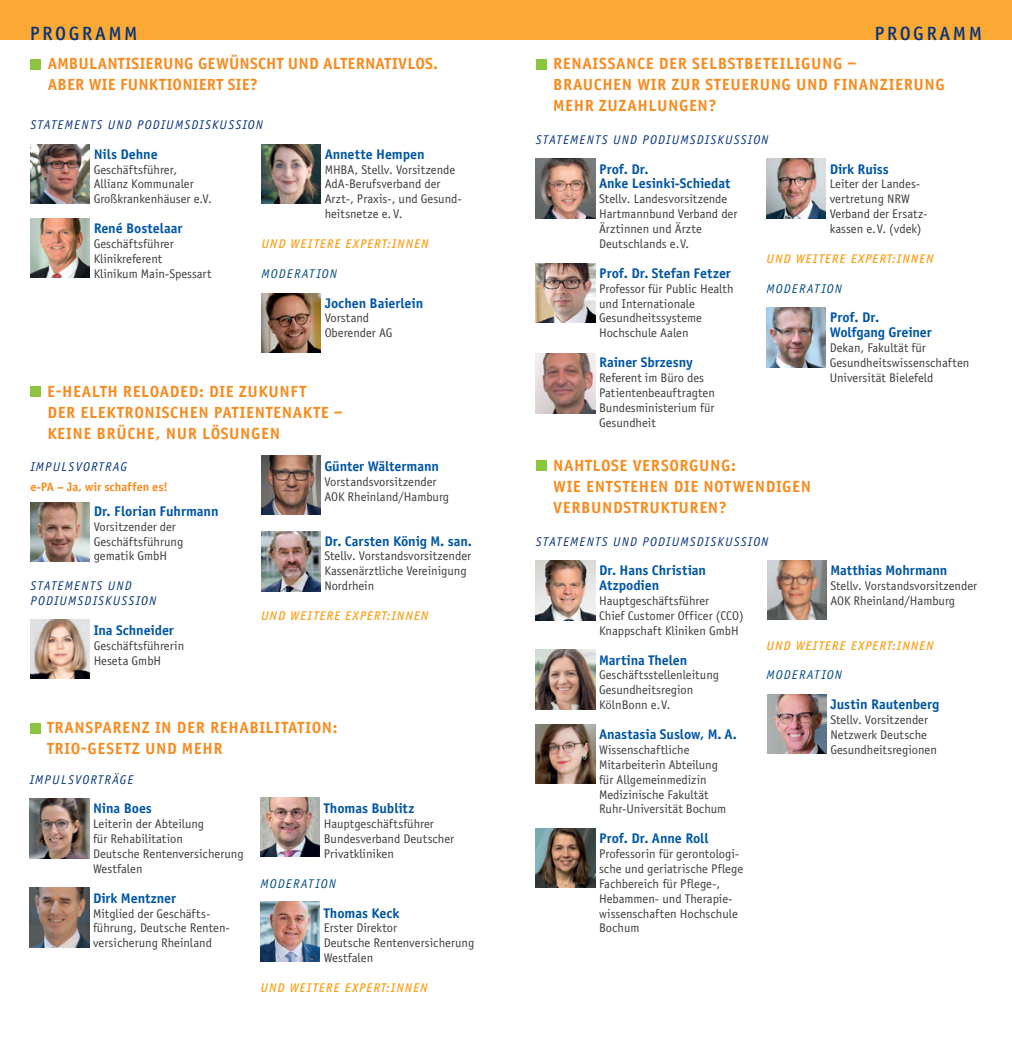
<style>
.page{position:relative;width:1012px;height:1042px;background:#fff}
.page>*{position:absolute;margin:0;border:0;box-sizing:border-box;transform-origin:0 0}
.t1{font:19.25px "Officina Sans Medium ITC";letter-spacing:.13em;color:#08357c}
.t2{font:16.1px/21px "Officina Sans Bold ITC";letter-spacing:.035em;color:#f68b1f}
.t3{font:16.1px/21px "Officina Sans Bold ITC";letter-spacing:.01em;color:#f68b1f}
.t4{font:14px/14.9px "Officina Sans Bold ITC";letter-spacing:-.005em;color:#0156a3}
.t5{font:12.6px/14.9px "Officina Sans ITC";letter-spacing:-.005em;color:#3e3e3f}
.t6{font:italic 12.6px/14.9px "Officina Sans ITC";letter-spacing:.09em;color:#08357c}
.t7{font:italic 12.6px "Officina Sans Medium ITC";letter-spacing:.07em;color:#f9a21c}
.t8{font:italic 12.6px "Officina Sans ITC";letter-spacing:.09em;color:#014c7e}
.t9{font:12.25px "Officina Sans Bold ITC";letter-spacing:-.005em;color:#f68b1f}
</style>
<div class="page">
<div style="left:0;top:0;width:521px;height:40px;background:#faaa34"></div>
<div style="left:491px;top:0;width:521px;height:40px;background:#faaa34"></div>
<div style="left:30px;top:386px;width:11px;height:11px;background:#8bc63e"></div>
<img style="left:30px;top:619px;width:60px;height:59px">
<img style="left:30px;top:502px;width:60px;height:59px">
<img style="left:261px;top:455px;width:60px;height:60px">
<img style="left:261px;top:531px;width:60px;height:60px">
<div style="left:30px;top:59px;width:11px;height:11px;background:#8bc63e"></div>
<img style="left:30px;top:144px;width:60px;height:60px">
<img style="left:30px;top:218px;width:60px;height:60px">
<img style="left:261px;top:144px;width:60px;height:60px">
<img style="left:261px;top:293px;width:60px;height:59px">
<img style="left:260px;top:797px;width:60px;height:59px">
<img style="left:260px;top:901px;width:60px;height:60px">
<div style="left:30px;top:722px;width:11px;height:11px;background:#8bc63e"></div>
<img style="left:766px;top:308px;width:60px;height:59px">
<img style="left:536px;top:159px;width:59px;height:59px">
<div style="left:536px;top:59px;width:11px;height:11px;background:#8bc63e"></div>
<img style="left:536px;top:263px;width:59px;height:60px">
<img style="left:766px;top:159px;width:60px;height:59px">
<img style="left:536px;top:354px;width:59px;height:59px">
<img style="left:30px;top:798px;width:59px;height:60px">
<img style="left:30px;top:888px;width:59px;height:59px">
<img style="left:536px;top:724px;width:59px;height:59px">
<img style="left:536px;top:828px;width:59px;height:60px">
<div style="left:536px;top:460px;width:11px;height:11px;background:#8bc63e"></div>
<img style="left:536px;top:561px;width:59px;height:59px">
<img style="left:536px;top:650px;width:59px;height:59px">
<img style="left:767px;top:560px;width:60px;height:60px">
<img style="left:767px;top:694px;width:60px;height:60px">
<h1 class="t1" style="left:30px;top:20px;width:109px">PROGRAMM</h1>
<h1 class="t1" style="left:874px;top:20px;width:109px">PROGRAMM</h1>
<p class="t3" style="left:48px;top:53px;width:392px">AMBULANTISIERUNG GEWÜNSCHT UND ALTERNATIVLOS.<br>ABER WIE FUNKTIONIERT SIE?</p>
<p class="t6" style="left:30px;top:117px;width:234px">STATEMENTS UND PODIUMSDISKUSSION</p>
<p class="t4" style="left:94px;top:146px;width:66px">Nils Dehne</p>
<p class="t5" style="left:94px;top:161px;width:120px">Geschäftsführer,<br>Allianz Kommunaler<br>Großkrankenhäuser e.V.</p>
<p class="t4" style="left:94px;top:220px;width:90px">René Bostelaar</p>
<p class="t5" style="left:94px;top:236px;width:119px">Geschäftsführer<br>Klinikreferent<br>Klinikum Main-Spessart</p>
<p class="t4" style="left:325px;top:146px;width:101px">Annette Hempen</p>
<p class="t5" style="left:325px;top:161px;width:139px">MHBA, Stellv. Vorsitzende<br>AdA-Berufsverband der<br>Arzt-, Praxis-, und Gesund&shy;heitsnetze e. V.</p>
<p class="t7" style="left:261px;top:235px;width:169px">UND WEITERE EXPERT:INNEN</p>
<p class="t8" style="left:261px;top:265px;width:77px">MODERATION</p>
<p class="t4" style="left:325px;top:295px;width:100px">Jochen Baierlein</p>
<p class="t5" style="left:325px;top:310px;width:69px">Vorstand<br>Oberender AG</p>
<p class="t2" style="left:47px;top:380px;width:297px">E-HEALTH RELOADED: DIE ZUKUNFT<br>DER ELEKTRONISCHEN PATIENTENAKTE –<br>KEINE BRÜCHE, NUR LÖSUNGEN</p>
<p class="t6" style="left:30px;top:459px;width:98px">IMPULSVORTRAG</p>
<p class="t9" style="left:30px;top:478px;width:139px">e-PA – Ja, wir schaffen es!</p>
<p class="t4" style="left:94px;top:503px;width:126px">Dr. Florian Fuhrmann</p>
<p class="t5" style="left:94px;top:518px;width:91px">Vorsitzender der<br>Geschäftsführung gematik GmbH</p>
<p class="t6" style="left:30px;top:578px;width:127px">STATEMENTS UND<br>PODIUMSDISKUSSION</p>
<p class="t4" style="left:94px;top:622px;width:82px">Ina Schneider</p>
<p class="t5" style="left:94px;top:637px;width:92px">Geschäftsführerin<br>Heseta GmbH</p>
<p class="t4" style="left:324px;top:458px;width:116px">Günter Wältermann</p>
<p class="t5" style="left:324px;top:474px;width:126px">Vorstandsvorsitzender<br>AOK Rheinland/Hamburg</p>
<p class="t4" style="left:324px;top:533px;width:149px">Dr. Carsten König M. san.</p>
<p class="t5" style="left:324px;top:548px;width:148px">Stellv. Vorstandsvorsitzender<br>Kassenärztliche Vereinigung<br>Nordrhein</p>
<p class="t7" style="left:261px;top:607px;width:169px">UND WEITERE EXPERT:INNEN</p>
<p class="t2" style="left:47px;top:717px;width:292px">TRANSPARENZ IN DER REHABILITATION:<br>TRIO-GESETZ UND MEHR</p>
<p class="t6" style="left:30px;top:771px;width:105px">IMPULSVORTRÄGE</p>
<p class="t4" style="left:93px;top:800px;width:60px">Nina Boes</p>
<p class="t5" style="left:93px;top:816px;width:152px">Leiterin der Abteilung<br>für Rehabilitation<br>Deutsche Rentenversicherung<br>Westfalen</p>
<p class="t4" style="left:93px;top:890px;width:85px">Dirk Mentzner</p>
<p class="t5" style="left:93px;top:905px;width:138px">Mitglied der Geschäfts&shy;führung, Deutsche Renten&shy;versicherung Rheinland</p>
<p class="t4" style="left:324px;top:800px;width:92px">Thomas Bublitz</p>
<p class="t5" style="left:324px;top:816px;width:132px">Hauptgeschäftsführer<br>Bundesverband Deutscher<br>Privatkliniken</p>
<p class="t8" style="left:260px;top:875px;width:77px">MODERATION</p>
<p class="t4" style="left:324px;top:905px;width:77px">Thomas Keck</p>
<p class="t5" style="left:324px;top:920px;width:152px">Erster Direktor<br>Deutsche Rentenversicherung<br>Westfalen</p>
<p class="t7" style="left:260px;top:979px;width:169px">UND WEITERE EXPERT:INNEN</p>
<p class="t2" style="left:553px;top:53px;width:393px">RENAISSANCE DER SELBSTBETEILIGUNG –<br>BRAUCHEN WIR ZUR STEUERUNG UND FINANZIERUNG<br>MEHR ZUZAHLUNGEN?</p>
<p class="t6" style="left:536px;top:132px;width:234px">STATEMENTS UND PODIUMSDISKUSSION</p>
<p class="t4" style="left:599px;top:161px;width:133px">Prof. Dr.<br>Anke Lesinki-Schiedat</p>
<p class="t5" style="left:599px;top:191px;width:140px">Stellv. Landesvorsitzende<br>Hartmannbund Verband der<br>Ärztinnen und Ärzte<br>Deutschlands e.V.</p>
<p class="t4" style="left:599px;top:265px;width:133px">Prof. Dr. Stefan Fetzer</p>
<p class="t5" style="left:599px;top:280px;width:136px">Professor für Public Health und Internationale<br>Gesundheitssysteme<br>Hochschule Aalen</p>
<p class="t4" style="left:599px;top:354px;width:95px">Rainer Sbrzesny</p>
<p class="t5" style="left:599px;top:370px;width:117px">Referent im Büro des<br>Patientenbeauftragten<br>Bundesministerium für<br>Gesundheit</p>
<p class="t4" style="left:830px;top:161px;width:61px">Dirk Ruiss</p>
<p class="t5" style="left:830px;top:176px;width:99px">Leiter der Landes&shy;vertretung NRW<br>Verband der Ersatz&shy;kassen e.V. (vdek)</p>
<p class="t7" style="left:766px;top:250px;width:169px">UND WEITERE EXPERT:INNEN</p>
<p class="t8" style="left:766px;top:280px;width:77px">MODERATION</p>
<p class="t4" style="left:830px;top:310px;width:104px">Prof. Dr.<br>Wolfgang Greiner</p>
<p class="t5" style="left:830px;top:340px;width:141px">Dekan, Fakultät für<br>Gesundheitswissenschaften<br>Universität Bielefeld</p>
<p class="t2" style="left:553px;top:454px;width:260px">NAHTLOSE VERSORGUNG:<br>WIE ENTSTEHEN DIE NOTWENDIGEN<br>VERBUNDSTRUKTUREN?</p>
<p class="t6" style="left:536px;top:533px;width:234px">STATEMENTS UND PODIUMSDISKUSSION</p>
<p class="t4" style="left:599px;top:562px;width:108px">Dr. Hans Christian<br>Atzpodien</p>
<p class="t5" style="left:599px;top:593px;width:146px">Hauptgeschäftsführer<br>Chief Customer Officer (CCO)<br>Knappschaft Kliniken GmbH</p>
<p class="t4" style="left:599px;top:652px;width:90px">Martina Thelen</p>
<p class="t5" style="left:599px;top:667px;width:122px">Geschäftsstellenleitung<br>Gesundheitsregion<br>KölnBonn e.V.</p>
<p class="t4" style="left:599px;top:726px;width:139px">Anastasia Suslow, M. A.</p>
<p class="t5" style="left:599px;top:742px;width:129px">Wissenschaftliche<br>Mitarbeiterin Abteilung für Allgemeinmedizin<br>Medizinische Fakultät<br>Ruhr-Universität Bochum</p>
<p class="t4" style="left:599px;top:830px;width:111px">Prof. Dr. Anne Roll</p>
<p class="t5" style="left:599px;top:846px;width:146px">Professorin für gerontologi&shy;sche und geriatrische Pflege<br>Fachbereich für Pflege-,<br>Hebammen- und Therapie&shy;wissenschaften Hochschule<br>Bochum</p>
<p class="t4" style="left:830px;top:562px;width:119px">Matthias Mohrmann</p>
<p class="t5" style="left:830px;top:578px;width:148px">Stellv. Vorstandsvorsitzender<br>AOK Rheinland/Hamburg</p>
<p class="t7" style="left:766px;top:637px;width:169px">UND WEITERE EXPERT:INNEN</p>
<p class="t8" style="left:766px;top:667px;width:77px">MODERATION</p>
<p class="t4" style="left:830px;top:696px;width:110px">Justin Rautenberg</p>
<p class="t5" style="left:830px;top:712px;width:108px">Stellv. Vorsitzender<br>Netzwerk Deutsche<br>Gesundheitsregionen</p>
</div>
